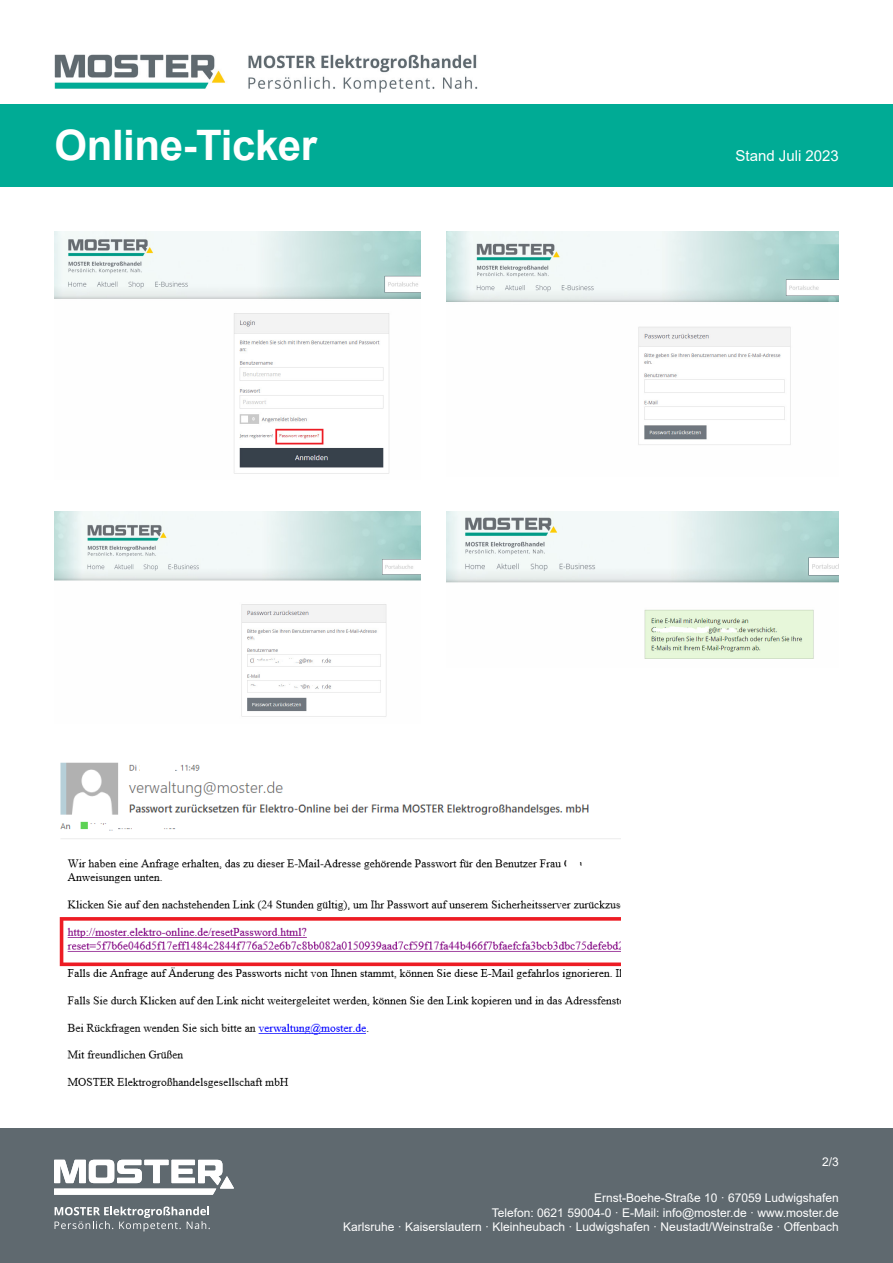
<style>
.page{position:relative;width:893px;height:1263px;background:#fff}
.page>*{position:absolute;margin:0;border:0;box-sizing:border-box;transform-origin:0 0}
.t1{font:700 42px "Arial";letter-spacing:-.01em;color:#fff}
.t2{font:15px "Arial";color:#fff}
.t3{font:12px/14.4px "Arial";color:#fff;text-align:right}
</style>
<div class="page">
<div style="left:0;top:104px;width:893px;height:82px;background:#00ab95"></div>
<img style="left:55px;top:54px;width:422px;height:38px">
<div style="left:0;top:1128px;width:893px;height:135px;background:#5f696f"></div>
<svg style="left:55px;top:1206px;width:155px;height:25px"></svg>
<svg style="left:54px;top:1160px;width:180px;height:35px"></svg>
<img style="left:54px;top:232px;width:367px;height:242px">
<img style="left:446px;top:232px;width:393px;height:213px">
<img style="left:54px;top:511px;width:367px;height:206px">
<img style="left:446px;top:511px;width:393px;height:148px">
<img style="left:59px;top:762px;width:562px;height:326px">
<p class="t1" style="left:55px;top:116px;width:264px">Online-Ticker</p>
<p class="t2" style="left:736px;top:145px;width:105px">Stand Juli 2023</p>
<p class="t3" style="left:822px;top:1155px;width:18px">2/3</p>
<p class="t3" style="left:343px;top:1191px;width:497px">Ernst-Boehe-Straße 10 · 67059 Ludwigshafen<br>Telefon: 0621 59004-0 · E-Mail: info@moster.de · www.moster.de<br>Karlsruhe · Kaiserslautern · Kleinheubach · Ludwigshafen · Neustadt/Weinstraße · Offenbach</p>
</div>
